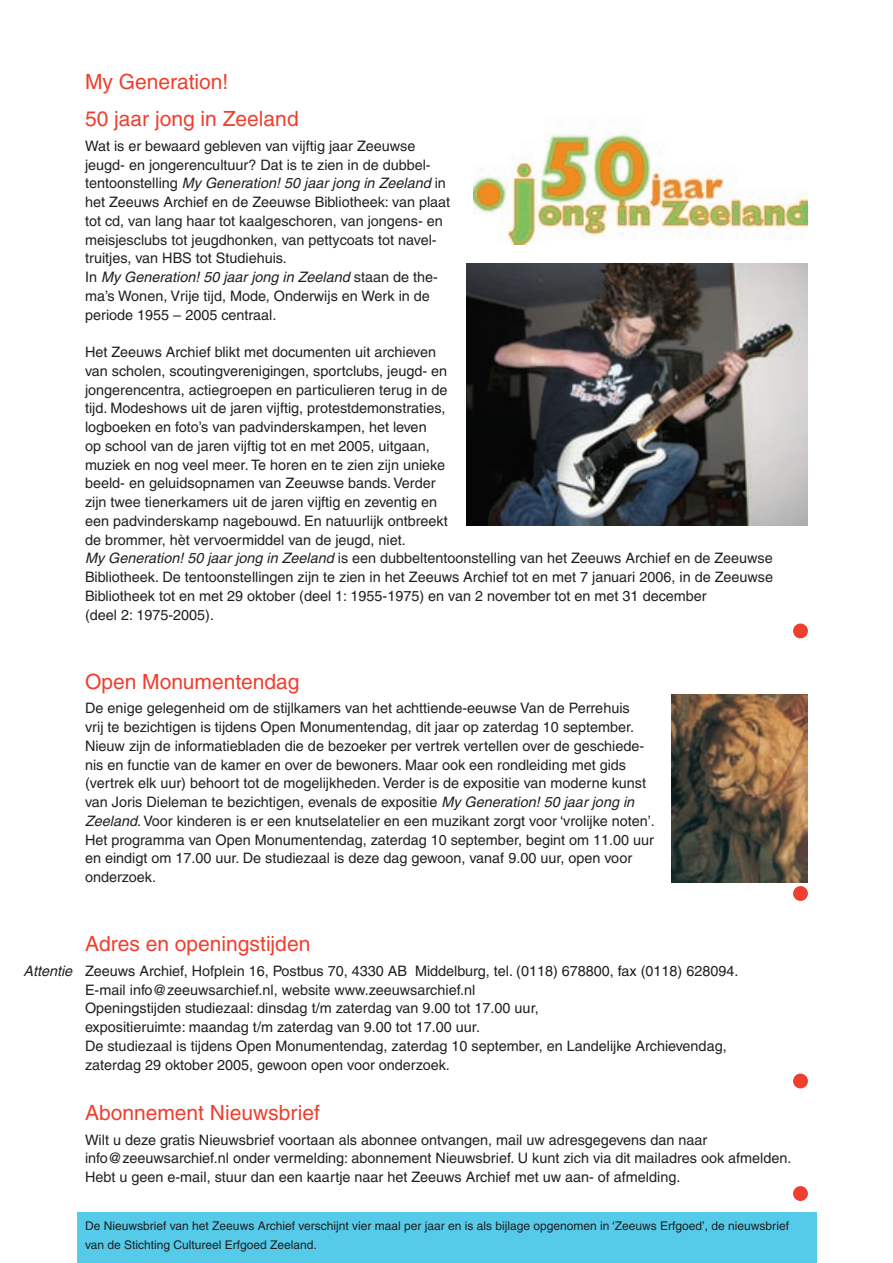
<style>
.page{position:relative;width:893px;height:1263px;background:#fff}
.page>*{position:absolute;margin:0;border:0;box-sizing:border-box;transform-origin:0 0}
.Kop{font:21px "Helvetica";color:#ef3f2f}
.plat{font:14.4px/18.8px "Helvetica";color:#231f20}
.plat-2{font:italic 14.4px "Helvetica";color:#231f20}
.plat-3{font:12px/18.8px "Helvetica";color:#231f20}
.s1{font-style:italic}
</style>
<div class="page">
<div style="left:77px;top:1212px;width:739px;height:51px;background:#55cae9"></div>
<img style="left:466px;top:263px;width:342px;height:263px">
<img style="left:671px;top:695px;width:137px;height:187px">
<div style="left:793px;top:886px;width:15px;height:15px;background:#ef3f2f;border-radius:50%"></div>
<div style="left:793px;top:623px;width:15px;height:15px;background:#ef3f2f;border-radius:50%"></div>
<div style="left:793px;top:1073px;width:15px;height:15px;background:#ef3f2f;border-radius:50%"></div>
<div style="left:793px;top:1186px;width:15px;height:15px;background:#ef3f2f;border-radius:50%"></div>
<img style="left:473px;top:132px;width:335px;height:112px">
<p class="Kop" style="left:85px;top:69px;width:145px">My Generation!</p>
<p class="Kop" style="left:85px;top:106px;width:215px">50 jaar jong in Zeeland</p>
<p class="plat" style="left:85px;top:136px;width:367px">Wat is er bewaard gebleven van vijftig jaar Zeeuwse jeugd- en jongerencultuur? Dat is te zien in de dubbel&shy;tentoonstelling <span class="s1">My Generation! 50 jaar jong in Zeeland</span> in het Zeeuws Archief en de Zeeuwse Bibliotheek: van plaat tot cd, van lang haar tot kaalgeschoren, van jongens- en meisjesclubs tot jeugdhonken, van pettycoats tot navel&shy;truitjes, van HBS tot Studiehuis.</p>
<p class="plat" style="left:85px;top:268px;width:354px">In <span class="s1">My Generation! 50 jaar jong in Zeeland</span> staan de the&shy;ma’s Wonen, Vrije tijd, Mode, Onderwijs en Werk in de periode 1955 – 2005 centraal.</p>
<p class="plat" style="left:85px;top:343px;width:364px">Het Zeeuws Archief blikt met documenten uit archieven van scholen, scoutingverenigingen, sportclubs, jeugd- en jongerencentra, actiegroepen en particulieren terug in de tijd. Modeshows uit de jaren vijftig, protestdemonstraties, logboeken en foto’s van padvinderskampen, het leven<br>op school van de jaren vijftig tot en met 2005, uitgaan, muziek en nog veel meer. Te horen en te zien zijn unieke beeld- en geluidsopnamen van Zeeuwse bands. Verder zijn twee tienerkamers uit de jaren vijftig en zeventig en een padvinderskamp nagebouwd. En natuurlijk ontbreekt de brommer, hèt vervoermiddel van de jeugd, niet.</p>
<p class="plat" style="left:85px;top:549px;width:690px"><span class="s1">My Generation! 50 jaar jong in Zeeland</span> is een dubbeltentoonstelling van het Zeeuws Archief en de Zeeuwse Bibliotheek. De tentoonstellingen zijn te zien in het Zeeuws Archief tot en met 7 januari 2006, in de Zeeuwse Bibliotheek tot en met 29 oktober (deel 1: 1955-1975) en van 2 november tot en met 31 december<br>(deel 2: 1975-2005).</p>
<p class="Kop" style="left:85px;top:669px;width:216px">Open Monumentendag</p>
<p class="plat" style="left:85px;top:699px;width:571px">De enige gelegenheid om de stijlkamers van het achttiende-eeuwse Van de Perrehuis<br>vrij te bezichtigen is tijdens Open Monumentendag, dit jaar op zaterdag 10 september.<br>Nieuw zijn de informatiebladen die de bezoeker per vertrek vertellen over de geschiede&shy;nis en functie van de kamer en over de bewoners. Maar ook een rondleiding met gids (vertrek elk uur) behoort tot de mogelijkheden. Verder is de expositie van moderne kunst van Joris Dieleman te bezichtigen, evenals de expositie <span class="s1">My Generation! 50 jaar jong in Zeeland</span>. Voor kinderen is er een knutselatelier en een muzikant zorgt voor ‘vrolijke noten’.<br>Het programma van Open Monumentendag, zaterdag 10 september, begint om 11.00 uur en eindigt om 17.00 uur. De studiezaal is deze dag gewoon, vanaf 9.00 uur, open voor onderzoek.</p>
<p class="plat-2" style="left:23px;top:962px;width:50px">Attentie</p>
<p class="Kop" style="left:85px;top:931px;width:227px">Adres en openingstijden</p>
<p class="plat" style="left:85px;top:961px;width:655px">Zeeuws Archief, Hofplein 16, Postbus 70, 4330 AB Middelburg, tel. (0118) 678800, fax (0118) 628094.<br>E-mail info@zeeuwsarchief.nl, website www.zeeuwsarchief.nl</p>
<p class="plat" style="left:85px;top:999px;width:455px">Openingstijden studiezaal: dinsdag t/m zaterdag van 9.00 tot 17.00 uur, expositieruimte: maandag t/m zaterdag van 9.00 tot 17.00 uur.</p>
<p class="plat" style="left:85px;top:1036px;width:643px">De studiezaal is tijdens Open Monumentendag, zaterdag 10 september, en Landelijke Archievendag, zaterdag 29 oktober 2005, gewoon open voor onderzoek.</p>
<p class="Kop" style="left:85px;top:1100px;width:236px">Abonnement Nieuwsbrief</p>
<p class="plat" style="left:85px;top:1130px;width:708px">Wilt u deze gratis Nieuwsbrief voortaan als abonnee ontvangen, mail uw adresgegevens dan naar info@zeeuwsarchief.nl onder vermelding: abonnement Nieuwsbrief. U kunt zich via dit mailadres ook afmelden.<br>Hebt u geen e-mail, stuur dan een kaartje naar het Zeeuws Archief met uw aan- of afmelding.</p>
<p class="plat-3" style="left:85px;top:1216px;width:705px">De Nieuwsbrief van het Zeeuws Archief verschijnt vier maal per jaar en is als bijlage opgenomen in ‘Zeeuws Erfgoed’, de nieuwsbrief van de Stichting Cultureel Erfgoed Zeeland.</p>
</div>
